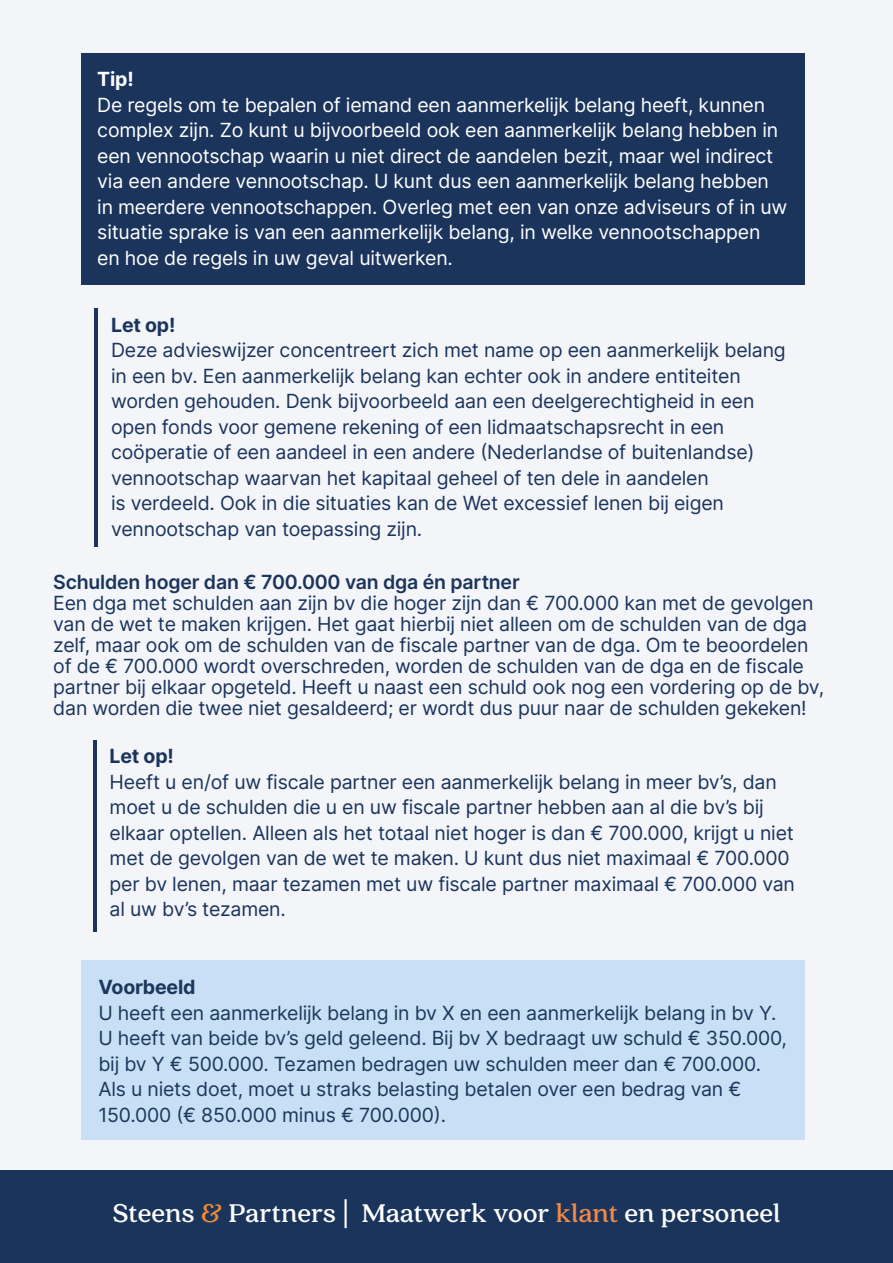
<style>
.page{position:relative;width:893px;height:1263px;background:#f3f5f9}
.page>*{position:absolute;margin:0;border:0;box-sizing:border-box;transform-origin:0 0}
.t1{font:700 28.5px "Quincy CF";color:#fff}
.t2{font:19.5px/25.5px "Inter";letter-spacing:-.01em;color:#1a345c}
.t3{font:19.5px/25.5px "Inter";letter-spacing:-.01em;color:#fff}
.t4{font:19.5px/25.5px "Inter";letter-spacing:-.01em;color:#1b375a}
.t5{font:600 19.5px "Inter";letter-spacing:-.01em;color:#1a345c}
.t6{font:700 19.5px "Inter";letter-spacing:-.01em;color:#1a345c}
.t7{font:700 19.5px "Inter";letter-spacing:-.01em;color:#1b375a}
.t8{font:700 19.5px "Inter";color:#fff}
.s1{color:#f28b2d}
.s2{color:#f08a46}
</style>
<div class="page">
<div style="left:0;top:1170px;width:893px;height:93px;background:#1a345c"></div>
<div style="left:81px;top:53px;width:723px;height:232px;background:#1a345c"></div>
<hr style="left:93px;top:740px;width:3px;height:191px;background:#1a345c">
<hr style="left:95px;top:308px;width:3px;height:238px;background:#1a345c">
<div style="left:81px;top:960px;width:723px;height:180px;background:#c8dff5"></div>
<p class="t8" style="left:97px;top:65px;width:38px">Tip!</p>
<p class="t3" style="left:97px;top:92px;width:692px">De regels om te bepalen of iemand een aanmerkelijk belang heeft, kunnen complex zijn. Zo kunt u bijvoorbeeld ook een aanmerkelijk belang hebben in een vennootschap waarin u niet direct de aandelen bezit, maar wel indirect via een andere vennootschap. U kunt dus een aanmerkelijk belang hebben in meerdere vennootschappen. Overleg met een van onze adviseurs of in uw situatie sprake is van een aanmerkelijk belang, in welke vennootschappen en hoe de regels in uw geval uitwerken.</p>
<p class="t6" style="left:111px;top:310px;width:66px">Let op!</p>
<p class="t2" style="left:111px;top:337px;width:676px">Deze advieswijzer concentreert zich met name op een aanmerkelijk belang in een bv. Een aanmerkelijk belang kan echter ook in andere entiteiten worden gehouden. Denk bijvoorbeeld aan een deelgerechtigheid in een open fonds voor gemene rekening of een lidmaatschapsrecht in een coöperatie of een aandeel in een andere (Nederlandse of buitenlandse) vennootschap waarvan het kapitaal geheel of ten dele in aandelen<br>is verdeeld. Ook in die situaties kan de Wet excessief lenen bij eigen vennootschap van toepassing zijn.</p>
<p class="t5" style="left:53px;top:568px;width:468px">Schulden hoger dan € 700.000 van dga én partner</p>
<p class="t2" style="left:53px;top:592px;width:773px;line-height:21px">Een dga met schulden aan zijn bv die hoger zijn dan € 700.000 kan met de gevolgen van de wet te maken krijgen. Het gaat hierbij niet alleen om de schulden van de dga zelf, maar ook om de schulden van de fiscale partner van de dga. Om te beoordelen of de € 700.000 wordt overschreden, worden de schulden van de dga en de fiscale partner bij elkaar opgeteld. Heeft u naast een schuld ook nog een vordering op de bv, dan worden die twee niet gesaldeerd; er wordt dus puur naar de schulden gekeken!</p>
<p class="t6" style="left:110px;top:742px;width:66px">Let op!</p>
<p class="t2" style="left:110px;top:768px;width:687px">Heeft u en/of uw fiscale partner een aanmerkelijk belang in meer bv’s, dan moet u de schulden die u en uw fiscale partner hebben aan al die bv’s bij elkaar optellen. Alleen als het totaal niet hoger is dan € 700.000, krijgt u niet met de gevolgen van de wet te maken. U kunt dus niet maximaal € 700.000 per bv lenen, maar tezamen met uw fiscale partner maximaal € 700.000 van al uw bv’s tezamen.</p>
<p class="t7" style="left:98px;top:973px;width:99px">Voorbeeld</p>
<p class="t4" style="left:98px;top:1000px;width:690px">U heeft een aanmerkelijk belang in bv X en een aanmerkelijk belang in bv Y.<br>U heeft van beide bv’s geld geleend. Bij bv X bedraagt uw schuld € 350.000, bij bv Y € 500.000. Tezamen bedragen uw schulden meer dan € 700.000.<br>Als u niets doet, moet u straks belasting betalen over een bedrag van € 150.000 (€ 850.000 minus € 700.000).</p>
<h1 class="t1" style="left:113px;top:1196px;width:669px">Steens <span class="s1">&amp;</span> Partners | Maatwerk voor <span class="s2">klant</span> en personeel</h1>
</div>
